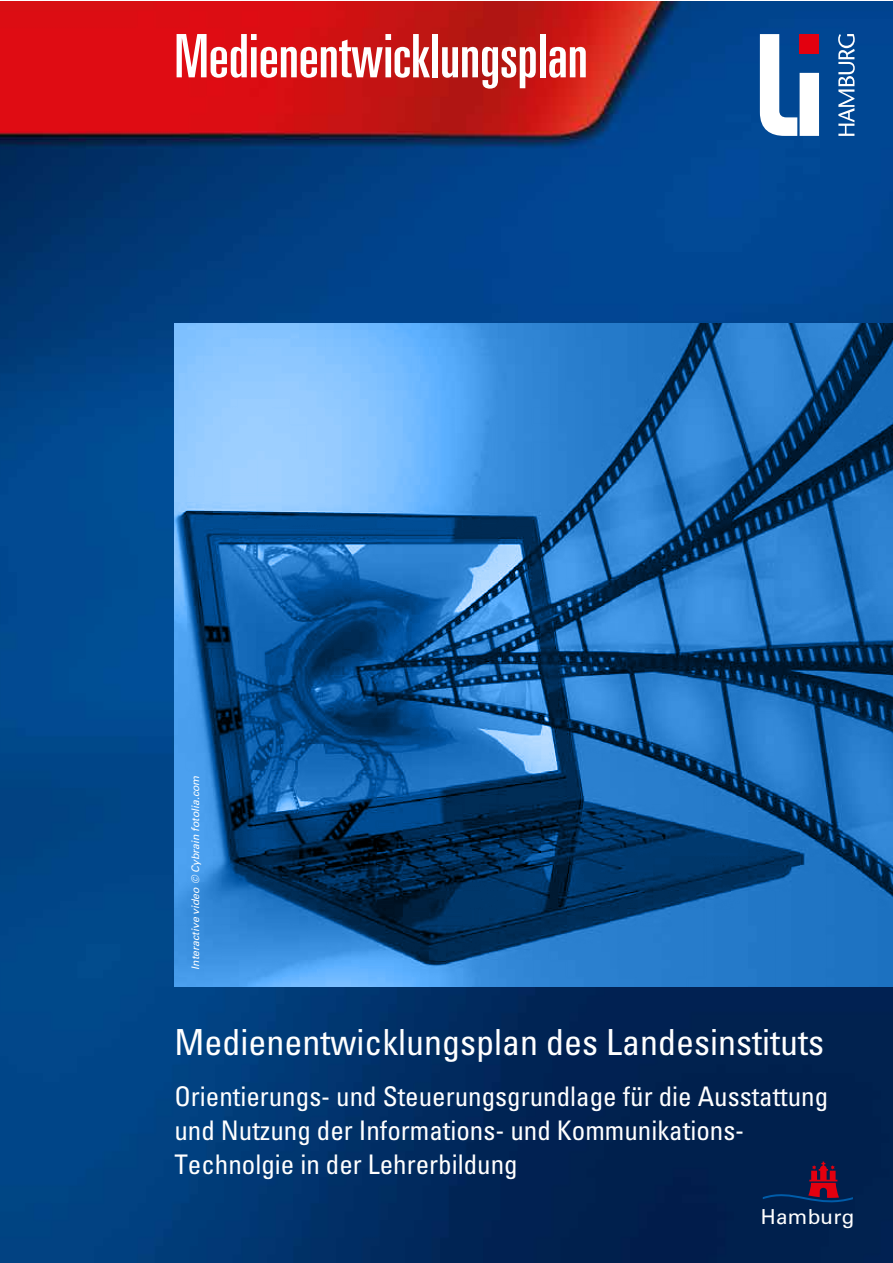
<style>
.page{position:relative;width:893px;height:1263px;background:#fff}
.page>*{position:absolute;margin:0;border:0;box-sizing:border-box;transform-origin:0 0}
.t1{font:ultra-condensed 60px "Univers LT";color:#fff}
.t2{font:condensed 36px "Univers LT";color:#fff}
.t3{font:condensed 27px/34px "Univers LT";color:#fff}
.t4{font:20.7px "Univers LT";letter-spacing:.015em;color:#fff}
.t5{font:italic 10.5px "Univers LT";color:#fff}
</style>
<div class="page">
<img style="left:0;top:1px;width:892px;height:1262px">
<svg style="left:838px;top:34px;width:17px;height:102px"></svg>
<svg style="left:760px;top:34px;width:37px;height:102px"></svg>
<div style="left:800px;top:73px;width:19px;height:63px;background:#fff"></div>
<div style="left:800px;top:34px;width:19px;height:20px;background:#e3000f"></div>
<svg style="left:763px;top:1161px;width:90px;height:43px;background:#231d47"></svg>
<img style="left:174px;top:323px;width:718px;height:663px">
<h1 class="t1" style="left:174px;top:22px;width:415px">Medienentwicklungsplan</h1>
<p class="t5" style="left:189px;top:969px;width:196px;rotate:-90deg">Interactive video © Cybrain fotolia.com</p>
<h2 class="t2" style="left:174px;top:1019px;width:651px">Medienentwicklungsplan des Landesinstituts</h2>
<p class="t3" style="left:174px;top:1079px;width:655px">Orientierungs- und Steuerungsgrundlage für die Ausstattung und Nutzung der Informations- und Kommunikations-<br>Technolgie in der Lehrerbildung</p>
<p class="t4" style="left:761px;top:1204px;width:95px">Hamburg</p>
</div>
